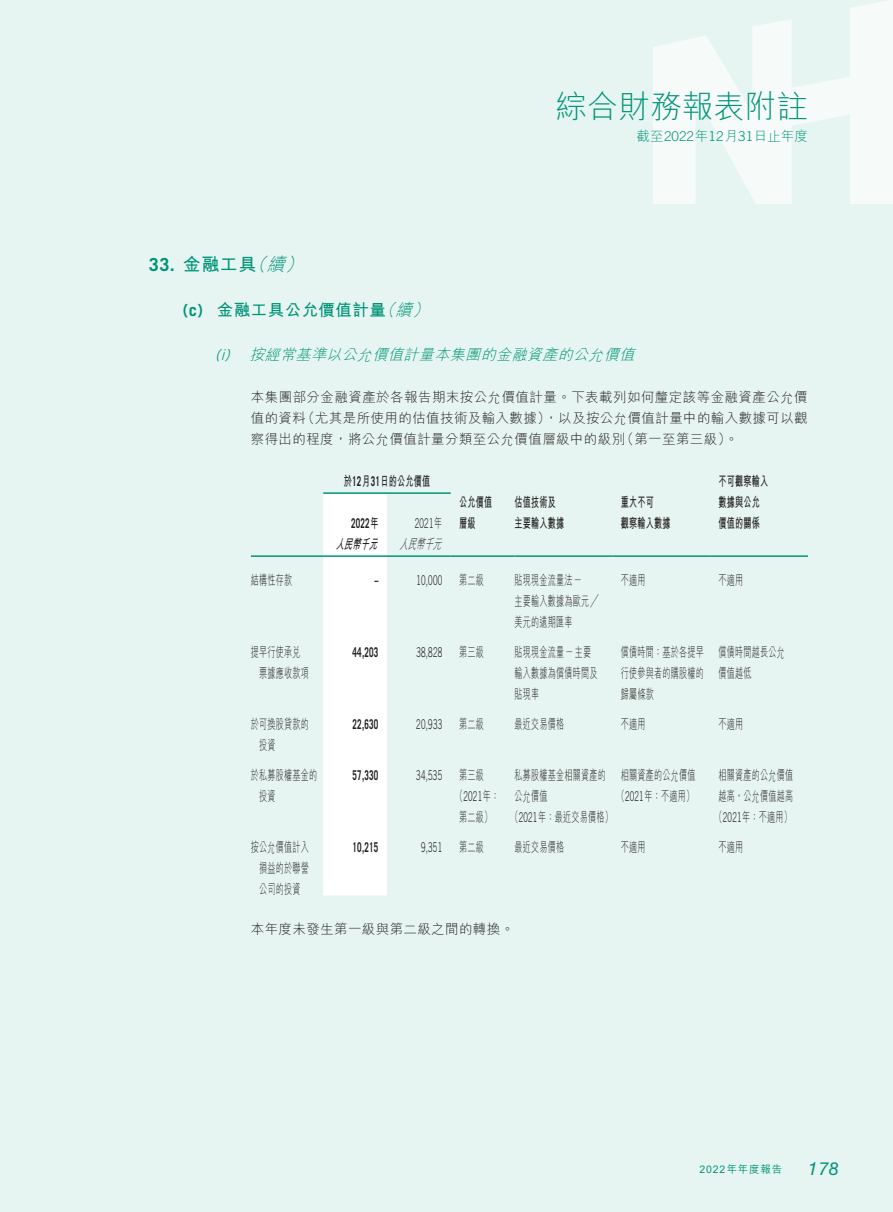
<style>
.page{position:relative;width:893px;height:1212px;background:#e6f5f1}
.page>*{position:absolute;margin:0;border:0;box-sizing:border-box;transform-origin:0 0}
.t1{font:300 31.5px "M Hei HK";color:#009479}
.t2{font:700 18px "M Hei HK";color:#009479}
.t3{font:italic 18px "Helvetica Neue LT Std";color:#009479}
.t4{font:italic 300 18px "M Hei HK";color:#009479}
.t5{font:700 16.5px "M Hei HK";letter-spacing:.03em;color:#009479}
.t6{font:italic 300 16.5px "M Hei HK";color:#009479}
.t7{font:700 16.5px "Trade Gothic LT Std";color:#009479}
.t8{font:italic 300 15px "M Hei HK";color:#009479}
.t9{font:italic 300 15px "Trade Gothic LT Std";color:#009479}
.t10{font:300 13.5px/21px "M Hei HK";letter-spacing:.03em;color:#231f20;scale:.6 1}
.t11{font:300 13.5px/21px "M Hei HK";letter-spacing:.03em;color:#231f20;text-align:right}
.t12{font:700 13.5px/21px "M Hei HK";letter-spacing:.03em;color:#231f20;scale:.6 1}
.t13{font:300 13.5px "Trade Gothic LT Std";letter-spacing:.03em;color:#231f20;scale:.6 1}
.t14{font:700 13.5px "Trade Gothic LT Std";letter-spacing:.03em;color:#231f20;scale:.6 1}
.t15{font:300 13.5px "M Hei HK";color:#009479}
.t16{font:italic 300 13.5px "M Hei HK";color:#231f20;scale:.6 1}
.t17{font:italic 700 13.5px "M Hei HK";color:#231f20;scale:.6 1}
.t18{font:500 10.5px "M Hei HK";letter-spacing:.08em;color:#009479}
.s1{font-family:"Trade Gothic LT Std"}
.s2{font-family:"M Hei HK"}
</style>
<div class="page">
<svg style="left:653px;top:0;width:240px;height:204px;fill:#f6fbfa"></svg>
<div style="left:323px;top:494px;width:64px;height:401px;background:#fff"></div>
<hr style="left:323px;top:492px;width:128px;height:2px;background:#009479">
<hr style="left:251px;top:555px;width:72px;height:2px;background:#009479">
<hr style="left:323px;top:555px;width:64px;height:2px;background:#009479">
<hr style="left:387px;top:555px;width:64px;height:2px;background:#009479">
<hr style="left:451px;top:555px;width:63px;height:2px;background:#009479">
<hr style="left:514px;top:555px;width:98px;height:2px;background:#009479">
<hr style="left:612px;top:555px;width:98px;height:2px;background:#009479">
<hr style="left:710px;top:555px;width:98px;height:2px;background:#009479">
<h2 class="t4" style="left:267px;top:255px;width:24px">續</h2>
<h2 class="t4" style="left:248px;top:255px;width:24px">（</h2>
<h2 class="t4" style="left:285px;top:255px;width:24px">(</h2>
<h2 class="t2" style="left:149px;top:252px;width:109px"><span class="s1">33.</span> 金融工具</h2>
<p class="t7" style="left:183px;top:300px;width:22px">c( )</p>
<p class="t6" style="left:396px;top:302px;width:22px">續</p>
<p class="t6" style="left:379px;top:302px;width:22px">（</p>
<p class="t6" style="left:412px;top:302px;width:22px">(</p>
<p class="t5" style="left:217px;top:298px;width:171px">金融工具公允價值計量</p>
<h1 class="t1" style="left:556px;top:90px;width:253px">綜合財務報表附註</h1>
<p class="t15" style="left:637px;top:129px;width:173px">截至<span class="s1">2022</span>年<span class="s1">12</span>月<span class="s1">31</span>日止年度</p>
<p class="t9" style="left:215px;top:345px;width:15px">i(</p>
<p class="t9" style="left:224px;top:345px;width:11px">)</p>
<p class="t8" style="left:249px;top:347px;width:391px">按經常基準以公允價值計量本集團的金融資產的公允價值</p>
<p class="t11" style="left:251px;top:386px;width:558px">本集團部分金融資產於各報告期末按公允價值計量。下表載列如何釐定該等金融資產公允價（尤其是所使用的估值技術及輸入數據，）以及按公允價值計量中的輸入數據可以觀</p>
<p class="t11" style="left:251px;top:407px;width:57px">值的資料</p>
<p class="t11" style="left:621px;top:428px;width:119px">（第一至第三級。(</p>
<p class="t11" style="left:251px;top:428px;width:376px">察得出的程度，將公允價值計量分類至公允價值層級中的級別</p>
<p class="t12" style="left:344px;top:469px;width:146px">於<span class="s1">12</span>月<span class="s1">31</span>日的公允價值</p>
<p class="t12" style="left:459px;top:490px;width:57px">公允價值層級</p>
<p class="t12" style="left:514px;top:490px;width:84px">估值技術及主要輸入數據</p>
<p class="t12" style="left:621px;top:490px;width:84px">重大不可<br>觀察輸入數據</p>
<p class="t12" style="left:719px;top:469px;width:84px">不可觀察輸入數據與公允價值的關係</p>
<p class="t13" style="left:415px;top:515px;width:47px">2021<span class="s2">年</span></p>
<p class="t14" style="left:351px;top:515px;width:47px">2022<span class="s2">年</span></p>
<p class="t10" style="left:251px;top:569px;width:71px">結構性存款</p>
<p class="t17" style="left:336px;top:534px;width:78px">人民幣千元</p>
<p class="t14" style="left:374px;top:572px;width:8px">–</p>
<p class="t16" style="left:399px;top:537px;width:76px">人民幣千元</p>
<p class="t13" style="left:416px;top:572px;width:45px">10,000</p>
<p class="t10" style="left:459px;top:569px;width:43px">第二級</p>
<p class="t10" style="left:514px;top:569px;width:114px">貼現現金流量法－</p>
<p class="t10" style="left:514px;top:590px;width:142px">主要輸入數據為歐元╱美元的遠期匯率</p>
<p class="t10" style="left:459px;top:641px;width:43px">第三級</p>
<p class="t10" style="left:259px;top:641px;width:84px;text-indent:-8px">提早行使承兌票據應收款項</p>
<p class="t10" style="left:514px;top:641px;width:129px">貼現現金流量－主要</p>
<p class="t14" style="left:353px;top:644px;width:45px">44,203</p>
<p class="t13" style="left:416px;top:644px;width:45px">38,828</p>
<p class="t10" style="left:514px;top:662px;width:140px">輸入數據為償債時間及貼現率</p>
<p class="t10" style="left:621px;top:569px;width:43px">不適用</p>
<p class="t10" style="left:719px;top:569px;width:43px">不適用</p>
<p class="t10" style="left:621px;top:641px;width:140px;text-align:justify">償債時間：基於各提早行使參與者的購股權的歸屬條款</p>
<p class="t10" style="left:719px;top:641px;width:112px">償債時間越長公允價值越低</p>
<p class="t10" style="left:259px;top:713px;width:84px;text-indent:-8px">於可換股貸款的投資</p>
<p class="t10" style="left:719px;top:713px;width:43px">不適用</p>
<p class="t10" style="left:459px;top:713px;width:43px">第二級</p>
<p class="t10" style="left:514px;top:713px;width:84px">最近交易價格</p>
<p class="t10" style="left:621px;top:713px;width:43px">不適用</p>
<p class="t14" style="left:353px;top:716px;width:45px">22,630</p>
<p class="t13" style="left:416px;top:716px;width:45px">20,933</p>
<p class="t10" style="left:259px;top:764px;width:98px;text-indent:-8px">於私募股權基金的投資</p>
<p class="t10" style="left:459px;top:764px;width:43px">第三級</p>
<p class="t14" style="left:353px;top:767px;width:45px">57,330</p>
<p class="t13" style="left:416px;top:767px;width:45px">34,535</p>
<p class="t13" style="left:455px;top:788px;width:75px"><span class="s2">（</span>2021<span class="s2">年：</span></p>
<p class="t10" style="left:459px;top:806px;width:57px">第二級(</p>
<p class="t10" style="left:510px;top:764px;width:172px">私募股權基金相關資產的公允價值<br>（<span class="s1">2021</span>年：最近交易價格(</p>
<p class="t10" style="left:617px;top:764px;width:133px;text-align:center">相關資產的公允價值（<span class="s1">2021</span>年：不適用(</p>
<p class="t10" style="left:715px;top:764px;width:133px;text-align:center">相關資產的公允價值越高，公允價值越高（<span class="s1">2021</span>年：不適用(</p>
<p class="t10" style="left:459px;top:836px;width:43px">第二級</p>
<p class="t10" style="left:259px;top:836px;width:84px;text-align:justify;text-indent:-8px">按公允價值計入損益的於聯營公司的投資</p>
<p class="t10" style="left:719px;top:836px;width:43px">不適用</p>
<p class="t10" style="left:514px;top:836px;width:84px">最近交易價格</p>
<p class="t10" style="left:621px;top:836px;width:43px">不適用</p>
<p class="t14" style="left:353px;top:839px;width:45px">10,215</p>
<p class="t13" style="left:421px;top:839px;width:37px">9,351</p>
<p class="t11" style="left:251px;top:918px;width:265px">本年度未發生第一級與第二級之間的轉換。</p>
<p class="t18" style="left:699px;top:1162px;width:84px">2022年年度報告</p>
<h2 class="t3" style="left:808px;top:1158px;width:33px">178</h2>
</div>
